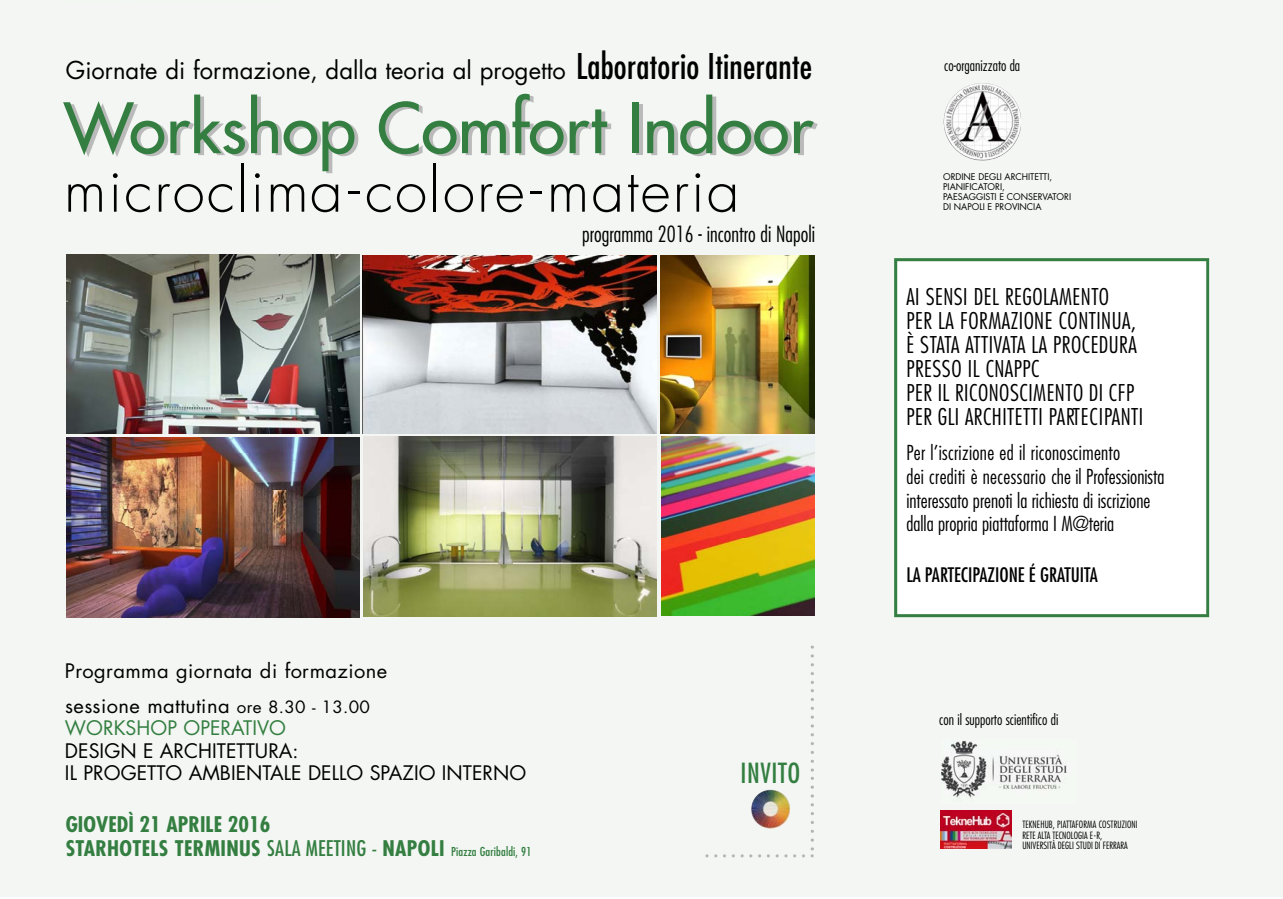
<style>
.page{position:relative;width:1283px;height:899px;background:#fff}
.page>*{position:absolute;margin:0;border:0;box-sizing:border-box;transform-origin:0 0}
.t1{font:67.5px "Futura";color:#337e40}
.t2{font:300 58.5px "Futura";letter-spacing:.035em;color:#000}
.t3{font:condensed 27px "Futura";letter-spacing:.025em;color:#337e40}
.t4{font:24px "Futura";color:#000}
.t5{font:300 condensed 22.5px/24px "Futura";letter-spacing:.02em;color:#000}
.t6{font:300 condensed 21.75px "Futura";color:#000}
.t7{font:700 condensed 21px/24px "Futura";letter-spacing:.01em;color:#337e40}
.t8{font:300 condensed 20.1px/23.7px "Futura";color:#000}
.t9{font:19.5px/34.5px "Futura";letter-spacing:.02em;color:#000}
.t10{font:19.5px/22.5px "Futura";color:#000}
.t11{font:condensed 19.5px "Futura";color:#000}
.t12{font:19.5px "Futura";color:#337e40}
.t13{font:300 condensed 15px "Futura";color:#000}
.t14{font:300 condensed 9.75px/10.5px "Futura";color:#000}
.t15{font:9px/9.8px "Futura";color:#000}
.s1{font-stretch:condensed;font-size:34.5px}
.s2{font-size:16.5px}
.s3{font-weight:400}
.s4{font-weight:400;font-size:12px}
</style>
<div class="page">
<div style="left:0;top:0;width:1282px;height:896px;background:#f3f6f3"></div>
<img style="left:940px;top:811px;width:71px;height:37px">
<img style="left:751px;top:789px;width:39px;height:40px">
<img style="left:661px;top:437px;width:153px;height:178px">
<img style="left:363px;top:437px;width:294px;height:179px">
<img style="left:363px;top:256px;width:293px;height:177px">
<img style="left:66px;top:255px;width:293px;height:178px">
<div style="left:894px;top:258px;width:314px;height:359px;background:#fff"></div>
<img style="left:810px;top:645px;width:4px;height:206px">
<img style="left:661px;top:255px;width:153px;height:178px">
<img style="left:941px;top:740px;width:126px;height:58px">
<img style="left:67px;top:437px;width:293px;height:180px">
<img style="left:705px;top:854px;width:109px;height:4px">
<img style="left:980px;top:83px;width:41px;height:41px">
<img style="left:944px;top:127px;width:76px;height:33px">
<p class="t4" style="left:66px;top:59px;width:747px">Giornate di formazione, dalla teoria al progetto <span class="s1">Laboratorio Itinerante</span></p>
<p class="t13" style="left:944px;top:59px;width:77px">co-organizzato da</p>
<h1 class="t1" style="left:64px;top:95px;width:750px">Workshop Comfort Indoor</h1>
<h2 class="t2" style="left:64px;top:163px;width:677px">m ic ro c lima-c o lo re-m a te ria</h2>
<p class="t15" style="left:943px;top:173px;width:129px">ORDINE DEGLI ARCHITETTI,<br>PIANIFICATORI,<br>PAESAGGISTI E CONSERVATORI<br>DI NAPOLI E PROVINCIA</p>
<p class="t6" style="left:582px;top:225px;width:234px">programma 2016 - incontro di Napoli</p>
<p class="t9" style="left:65px;top:655px;width:323px">Programma giornata di form a z io n e sessione mattutina <span class="s2">ore 8.30 - 1 3 .0 0</span></p>
<p class="t12" style="left:65px;top:719px;width:222px">WORKSHOP OPERATIVO</p>
<p class="t10" style="left:65px;top:741px;width:462px">DESIGN E ARCHITETTURA:<br>IL PROGETTO AMBIENTALE DELLO SPAZIO INTERNO</p>
<p class="t7" style="left:66px;top:813px;width:467px">GIOVEDÌ 21 APRILE 2016<br>S TARHOTELS TERMINUS <span class="s3">SALA MEETING -</span> NAPOLI <span class="s4">Piazza Garibaldi, 91</span></p>
<h3 class="t3" style="left:740px;top:760px;width:62px">INVITO</h3>
<p class="t5" style="left:906px;top:286px;width:238px">AI SENSI DEL REGOLAMENTO<br>PER LA FORMAZIONE CONTINUA,<br>È STATA AT T IVATA LA P R O C E D U R A<br>PRESSO IL CNAPPC<br>P E RILR IC O N O S C IM E N T OD IC F P<br>P E R G L I ARCHITETTI PA RT E C IPA N T I</p>
<p class="t8" style="left:906px;top:442px;width:260px">Per l’iscrizione ed il riconoscimento<br>dei crediti è nece s s a rio che il Professionista interessato prenoti la richiesta di iscrizione dalla propria piattaforma I M@teria</p>
<p class="t11" style="left:906px;top:565px;width:193px">LA PARTECIPAZIONE É GRATUITA</p>
<p class="t13" style="left:939px;top:713px;width:121px">con il supporto scientifico di</p>
<p class="t14" style="left:1022px;top:820px;width:117px">TEKNEHUB, PIAT TAFORMA COSTRUZIONI<br>RETE ALTA TECNOLOGIA E-R,<br>UNIVERSITÀ DEGLI STUDI DI FERRARA</p>
</div>
